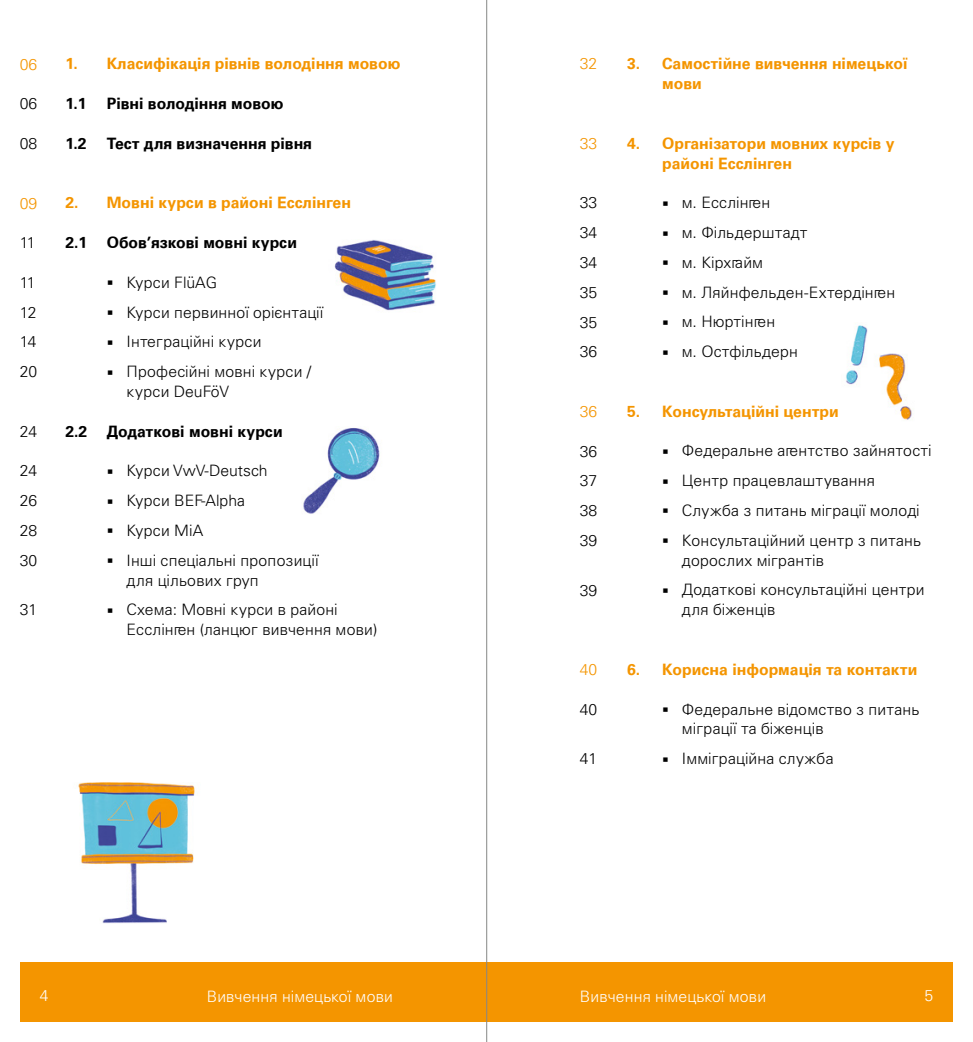
<style>
.page{position:relative;width:973px;height:1042px;background:#fff}
.page>*{position:absolute;margin:0;border:0;box-sizing:border-box;transform-origin:0 0}
.t1{font:300 15.75px/29.8px "Univers LTCYR 45";letter-spacing:.01em;color:#000}
.t2{font:700 15.75px/19.8px "Univers LTCYR 65";color:#f49500}
.t3{font:700 15.75px "Univers LTCYR 65";color:#000}
.t4{font:300 15.75px "Univers LTCYR 45";letter-spacing:.01em;color:#fff}
.t5{font:300 15.75px "Univers LTCYR 45";color:#f49500}
.s1{font-family:"Arial";font-weight:400;font-size:19.25px}
</style>
<div class="page">
<div style="left:476px;top:962px;width:476px;height:60px;background:#f49500"></div>
<div style="left:20px;top:962px;width:476px;height:60px;background:#f49500"></div>
<img style="left:303px;top:428px;width:77px;height:86px">
<img style="left:334px;top:240px;width:102px;height:71px">
<img style="left:846px;top:325px;width:67px;height:95px">
<img style="left:78px;top:782px;width:117px;height:141px">
<hr style="left:486px;top:0;width:1px;height:1042px;background:#868786">
<p class="t5" style="left:20px;top:54px;width:19px">06</p>
<p class="t1" style="left:20px;top:88px;width:19px">06</p>
<p class="t1" style="left:20px;top:128px;width:19px">08</p>
<p class="t5" style="left:20px;top:193px;width:19px">09</p>
<p class="t1" style="left:20px;top:227px;width:17px">11</p>
<p class="t1" style="left:20px;top:267px;width:19px;text-align:justify">11<br>12<br>14<br>20</p>
<p class="t1" style="left:20px;top:416px;width:19px">24</p>
<p class="t1" style="left:20px;top:455px;width:19px;text-align:justify">24<br>26<br>28<br>30</p>
<p class="t1" style="left:20px;top:594px;width:19px">31</p>
<p class="t2" style="left:65px;top:53px;width:14px">1.</p>
<p class="t3" style="left:65px;top:92px;width:23px">1.1</p>
<p class="t3" style="left:65px;top:132px;width:23px">1.2</p>
<p class="t2" style="left:65px;top:192px;width:15px">2.</p>
<p class="t3" style="left:65px;top:231px;width:23px">2.1</p>
<p class="t3" style="left:65px;top:420px;width:23px">2.2</p>
<p class="t2" style="left:107px;top:53px;width:295px">Класифікація рівнів володіння мовою</p>
<p class="t3" style="left:107px;top:92px;width:178px">Рівні володіння мовою</p>
<p class="t3" style="left:107px;top:132px;width:207px">Тест для визначення рівня</p>
<p class="t2" style="left:107px;top:192px;width:246px">Мовні курси в районі Есслінген</p>
<p class="t3" style="left:107px;top:231px;width:192px">Обов’язкові мовні курси</p>
<p class="t1" style="left:107px;top:267px;width:112px"><span class="s1">▪</span> Курси FlüAG</p>
<p class="t1" style="left:107px;top:297px;width:218px"><span class="s1">▪</span> Курси первинної орієнтації</p>
<p class="t1" style="left:107px;top:326px;width:156px"><span class="s1">▪</span> Інтеграційні курси</p>
<p class="t1" style="left:127px;top:361px;width:186px;line-height:19.8px;text-indent:-20px"><span class="s1">▪</span> Професійні мовні курси / курси DeuFöV</p>
<p class="t3" style="left:107px;top:420px;width:177px">Додаткові мовні курси</p>
<p class="t1" style="left:107px;top:455px;width:162px"><span class="s1">▪</span> Курси VwV-Deutsch</p>
<p class="t1" style="left:107px;top:485px;width:140px"><span class="s1">▪</span> Курси BEF-Alpha</p>
<p class="t1" style="left:107px;top:515px;width:98px"><span class="s1">▪</span> Курси MiA</p>
<p class="t1" style="left:127px;top:550px;width:193px;line-height:19.8px;text-indent:-20px"><span class="s1">▪</span> Інші спеціальні пропозиції для цільових груп</p>
<p class="t1" style="left:127px;top:599px;width:252px;line-height:19.8px;text-indent:-20px"><span class="s1">▪</span> Схема: Мовні курси в районі<br>Есслінген (ланцюг вивчення мови)</p>
<p class="t5" style="left:579px;top:54px;width:19px">32</p>
<p class="t5" style="left:579px;top:133px;width:19px">33</p>
<p class="t1" style="left:579px;top:188px;width:19px;text-align:justify">33<br>34<br>34<br>35<br>35<br>36</p>
<p class="t5" style="left:579px;top:401px;width:19px">36</p>
<p class="t1" style="left:579px;top:436px;width:19px;text-align:justify">36<br>37<br>38<br>39</p>
<p class="t1" style="left:579px;top:574px;width:19px">39</p>
<p class="t5" style="left:579px;top:659px;width:19px">40</p>
<p class="t1" style="left:579px;top:694px;width:19px">40</p>
<p class="t1" style="left:579px;top:743px;width:19px">41</p>
<p class="t2" style="left:627px;top:53px;width:15px">3.</p>
<p class="t2" style="left:662px;top:53px;width:247px">Самостійне вивчення німецької мови</p>
<p class="t2" style="left:627px;top:133px;width:15px">4.</p>
<p class="t2" style="left:662px;top:133px;width:234px">Організатори мовних курсів у районі Есслінген</p>
<p class="t1" style="left:662px;top:187px;width:110px"><span class="s1">▪</span> м. Есслінген</p>
<p class="t1" style="left:662px;top:217px;width:147px"><span class="s1">▪</span> м. Фільдерштадт</p>
<p class="t1" style="left:662px;top:247px;width:102px"><span class="s1">▪</span> м. Кірхгайм</p>
<p class="t1" style="left:662px;top:277px;width:235px"><span class="s1">▪</span> м. Ляйнфельден-Ехтердінген</p>
<p class="t1" style="left:662px;top:307px;width:115px"><span class="s1">▪</span> м. Нюртінген</p>
<p class="t1" style="left:662px;top:336px;width:137px"><span class="s1">▪</span> м. Остфільдерн</p>
<p class="t2" style="left:627px;top:400px;width:15px">5.</p>
<p class="t2" style="left:662px;top:400px;width:178px">Консультаційні центри</p>
<p class="t1" style="left:662px;top:436px;width:271px"><span class="s1">▪</span> Федеральне агентство зайнятості</p>
<p class="t1" style="left:662px;top:465px;width:214px"><span class="s1">▪</span> Центр працевлаштування</p>
<p class="t1" style="left:662px;top:495px;width:259px"><span class="s1">▪</span> Служба з питань міграції молоді</p>
<p class="t1" style="left:681px;top:530px;width:240px;line-height:19.8px;text-indent:-20px"><span class="s1">▪</span> Консультаційний центр з питань дорослих мігрантів</p>
<p class="t1" style="left:681px;top:579px;width:244px;line-height:19.8px;text-indent:-20px"><span class="s1">▪</span> Додаткові консультаційні центри для біженців</p>
<p class="t2" style="left:627px;top:658px;width:15px">6.</p>
<p class="t2" style="left:662px;top:658px;width:257px">Корисна інформація та контакти</p>
<p class="t1" style="left:681px;top:698px;width:239px;line-height:19.8px;text-indent:-20px"><span class="s1">▪</span> Федеральне відомство з питань міграції та біженців</p>
<p class="t1" style="left:662px;top:743px;width:173px"><span class="s1">▪</span> Імміграційна служба</p>
<p class="t4" style="left:40px;top:985px;width:10px">4</p>
<p class="t4" style="left:207px;top:986px;width:188px">Вивчення німецької мови</p>
<p class="t4" style="left:580px;top:986px;width:188px">Вивчення німецької мови</p>
<p class="t4" style="left:924px;top:985px;width:10px">5</p>
</div>
